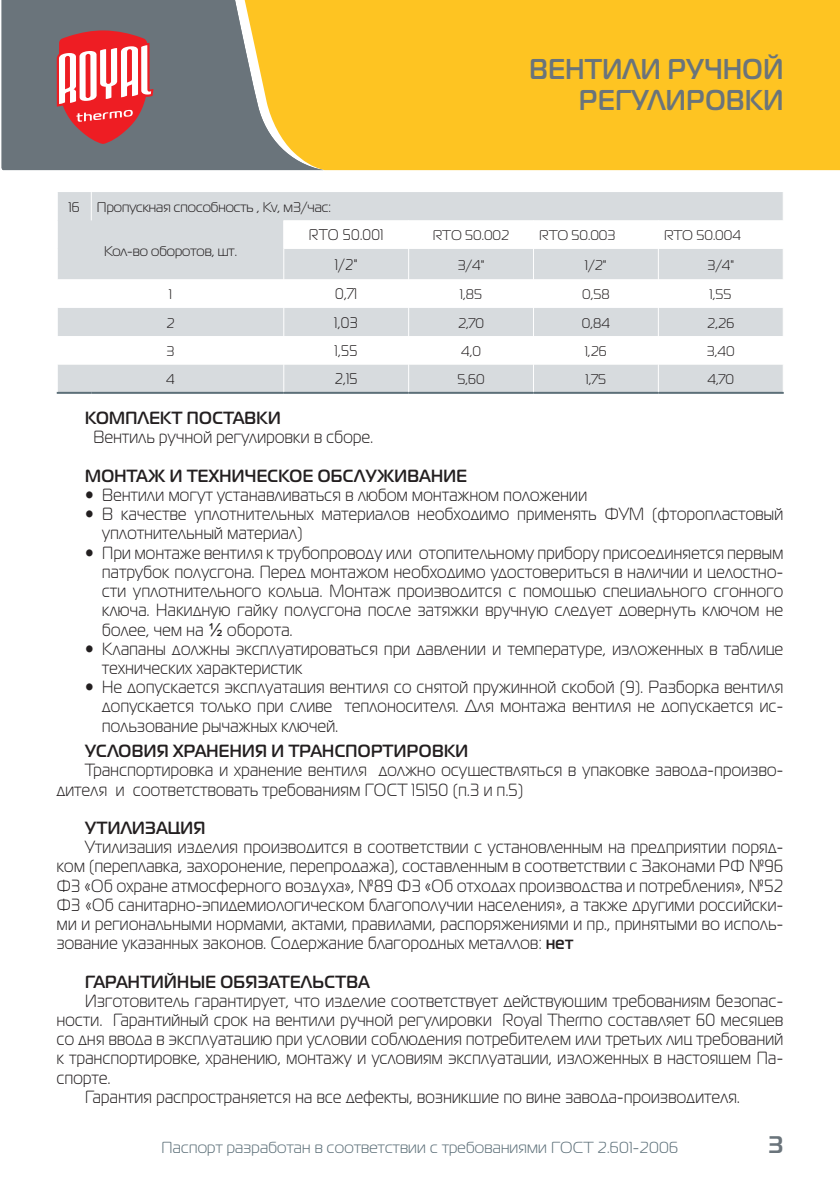
<style>
.page{position:relative;width:840px;height:1191px;background:#fff}
.page>*{position:absolute;margin:0;border:0;box-sizing:border-box;transform-origin:0 0}
.t1{font:700 28.6px/31.2px "Magistral C";letter-spacing:.025em;color:#6a747b;text-align:right;scale:.88 1}
.t2{font:700 24px "Magistral C";color:#6a747b}
.t3{font:17.6px/19.2px "Magistral C";letter-spacing:.025em;color:#231f20;text-align:justify;scale:.91 1}
.t4{font:700 17.6px "Magistral C";letter-spacing:.025em;color:#231f20;scale:.91 1}
.t5{font:16px "Magistral C";letter-spacing:.015em;color:#5c6f78}
.t6{font:15.4px "Magistral C";letter-spacing:.025em;color:#231f20;scale:.91 1}
.t7{font:14px "Magistral C";color:#231f20}
.s1{font-family:"Arial"}
.s2{font-weight:700}
</style>
<div class="page">
<div style="left:323px;top:0;width:516px;height:170px;background:#fec422"></div>
<svg style="left:2px;top:0;width:321px;height:170px;background:#8e896c"></svg>
<svg style="left:57px;top:30px;width:96px;height:114px"></svg>
<div style="left:58px;top:192px;width:724px;height:200px;background:#d7dbde"></div>
<svg style="left:58px;top:220px;width:724px;height:144px"></svg>
<hr style="left:57px;top:392px;width:34px;height:2px;background:#5c6f78">
<hr style="left:91px;top:392px;width:192px;height:2px;background:#5c6f78">
<hr style="left:283px;top:392px;width:125px;height:2px;background:#5c6f78">
<hr style="left:408px;top:392px;width:125px;height:2px;background:#5c6f78">
<hr style="left:533px;top:392px;width:125px;height:2px;background:#5c6f78">
<hr style="left:658px;top:392px;width:125px;height:2px;background:#5c6f78">
<svg style="left:91px;top:192px;width:1px;height:28px"></svg>
<svg style="left:283px;top:220px;width:1px;height:29px"></svg>
<svg style="left:408px;top:220px;width:1px;height:29px"></svg>
<svg style="left:532px;top:220px;width:1px;height:29px"></svg>
<svg style="left:657px;top:220px;width:1px;height:29px"></svg>
<svg style="left:782px;top:192px;width:1px;height:28px"></svg>
<hr style="left:283px;top:249px;width:1px;height:30px;background:#fff">
<hr style="left:408px;top:249px;width:1px;height:30px;background:#fff">
<hr style="left:532px;top:249px;width:1px;height:30px;background:#fff">
<hr style="left:657px;top:249px;width:1px;height:30px;background:#fff">
<svg style="left:283px;top:279px;width:1px;height:113px"></svg>
<svg style="left:408px;top:279px;width:1px;height:113px"></svg>
<svg style="left:532px;top:279px;width:1px;height:113px"></svg>
<svg style="left:657px;top:279px;width:1px;height:113px"></svg>
<svg style="left:782px;top:308px;width:1px;height:84px"></svg>
<h1 class="t1" style="left:529px;top:53px;width:289px">ВЕНТИЛИ РУЧНОЙ<br>РЕГУЛИРОВКИ</h1>
<p class="t7" style="left:69px;top:200px;width:12px">16</p>
<p class="t7" style="left:97px;top:200px;width:235px">Пропускная способность , Kv, м3/час:</p>
<p class="t7" style="left:104px;top:243px;width:134px">Кол-во оборотов, шт.</p>
<p class="t6" style="left:309px;top:227px;width:83px">RTO 50.001</p>
<p class="t7" style="left:432px;top:228px;width:78px">RTO 50.002</p>
<p class="t7" style="left:539px;top:228px;width:78px">RTO 50.003</p>
<p class="t7" style="left:663px;top:228px;width:78px">RTO 50.004</p>
<p class="t6" style="left:335px;top:256px;width:26px">1/2"</p>
<p class="t7" style="left:457px;top:257px;width:28px">3/4"</p>
<p class="t7" style="left:585px;top:257px;width:23px">1/2"</p>
<p class="t7" style="left:707px;top:257px;width:28px">3/4"</p>
<p class="t7" style="left:169px;top:287px;width:4px">1</p>
<p class="t6" style="left:335px;top:286px;width:25px">0,71</p>
<p class="t7" style="left:460px;top:287px;width:23px">1,85</p>
<p class="t7" style="left:582px;top:287px;width:29px">0,58</p>
<p class="t7" style="left:709px;top:287px;width:23px">1,55</p>
<p class="t7" style="left:166px;top:315px;width:10px">2</p>
<p class="t6" style="left:334px;top:314px;width:27px">1,03</p>
<p class="t7" style="left:458px;top:315px;width:27px">2,70</p>
<p class="t7" style="left:581px;top:315px;width:30px">0,84</p>
<p class="t7" style="left:706px;top:315px;width:29px">2,26</p>
<p class="t7" style="left:166px;top:344px;width:9px">3</p>
<p class="t6" style="left:334px;top:342px;width:26px">1,55</p>
<p class="t7" style="left:461px;top:344px;width:21px">4,0</p>
<p class="t7" style="left:584px;top:344px;width:23px">1,26</p>
<p class="t7" style="left:706px;top:344px;width:29px">3,40</p>
<p class="t7" style="left:166px;top:372px;width:10px">4</p>
<p class="t6" style="left:334px;top:371px;width:27px">2,15</p>
<p class="t7" style="left:457px;top:372px;width:29px">5,60</p>
<p class="t7" style="left:585px;top:372px;width:22px">1,75</p>
<p class="t7" style="left:707px;top:372px;width:28px">4,70</p>
<p class="t4" style="left:85px;top:407px;width:216px">КОМПЛЕКТ ПОСТАВКИ</p>
<p class="t3" style="left:93px;top:428px;width:309px">Вентиль ручной регулировки в сборе.</p>
<p class="t4" style="left:85px;top:465px;width:421px">МОНТАЖ И ТЕХНИЧЕСКОЕ ОБСЛУЖИВАНИЕ</p>
<p class="t3" style="left:85px;top:485px;width:552px">• Вентили могут устанавливаться в любом монтажном положении</p>
<p class="t3" style="left:102px;top:504px;width:749px;text-indent:-17px">• В качестве уплотнительных материалов необходимо применять ФУМ (фторопластовый уплотнительный материал)</p>
<p class="t3" style="left:102px;top:543px;width:749px;text-indent:-17px">• При монтаже вентиля к трубопроводу или отопительному прибору присоединяется первым патрубок полусгона. Перед монтажом необходимо удостовериться в наличии и целостно&shy;сти уплотнительного кольца. Монтаж производится с помощью специального сгонного ключа. Накидную гайку полусгона после затяжки вручную следует довернуть ключом не более, чем на <span class="s1">½</span> оборота.</p>
<p class="t3" style="left:102px;top:639px;width:749px;text-indent:-17px">• Клапаны должны эксплуатироваться при давлении и температуре, изложенных в таблице технических характеристик</p>
<p class="t3" style="left:102px;top:677px;width:749px;text-indent:-17px">• Не допускается эксплуатация вентиля со снятой пружинной скобой (9). Разборка вентиля допускается только при сливе теплоносителя. Для монтажа вентиля не допускается ис&shy;пользование рычажных ключей.</p>
<p class="t4" style="left:85px;top:740px;width:422px">УСЛОВИЯ ХРАНЕНИЯ И ТРАНСПОРТИРОВКИ</p>
<p class="t3" style="left:57px;top:760px;width:799px;text-indent:28px">Транспортировка и хранение вентиля должно осуществляться в упаковке завода-произво&shy;дителя и соответствовать требованиям ГОСТ 15150 (п.3 и п.5)</p>
<p class="t4" style="left:85px;top:817px;width:134px">УТИЛИЗАЦИЯ</p>
<p class="t3" style="left:57px;top:837px;width:799px;text-indent:28px">Утилизация изделия производится в соответствии с установленным на предприятии поряд&shy;ком (переплавка, захоронение, перепродажа), составленным в соответствии с Законами РФ №96<br>Ф3 «Об охране атмосферного воздуха», №89 Ф3 «Об отходах производства и потребления», №52<br>Ф3 «Об санитарно-эпидемиологическом благополучии населения», а также другими российски&shy;ми и региональными нормами, актами, правилами, распоряжениями и пр., принятыми во исполь&shy;зование указанных законов. Содержание благородных металлов: <span class="s2">нет</span></p>
<p class="t4" style="left:85px;top:971px;width:314px">ГАРАНТИЙНЫЕ ОБЯЗАТЕЛЬСТВА</p>
<p class="t3" style="left:57px;top:991px;width:799px;text-indent:28px">Изготовитель гарантирует, что изделие соответствует действующим требованиям безопас&shy;ности. Гарантийный срок на вентили ручной регулировки Royal Thermo составляет 60 месяцев со дня ввода в эксплуатацию при условии соблюдения потребителем или третьих лиц требований к транспортировке, хранению, монтажу и условиям эксплуатации, изложенных в настоящем Па&shy;спорте.</p>
<p class="t3" style="left:85px;top:1087px;width:720px">Гарантия распространяется на все дефекты, возникшие по вине завода-производителя.</p>
<p class="t5" style="left:161px;top:1138px;width:518px">Паспорт разработан в соответствии с требованиями ГОСТ 2.601-2006</p>
<h2 class="t2" style="left:768px;top:1129px;width:16px">3</h2>
</div>
